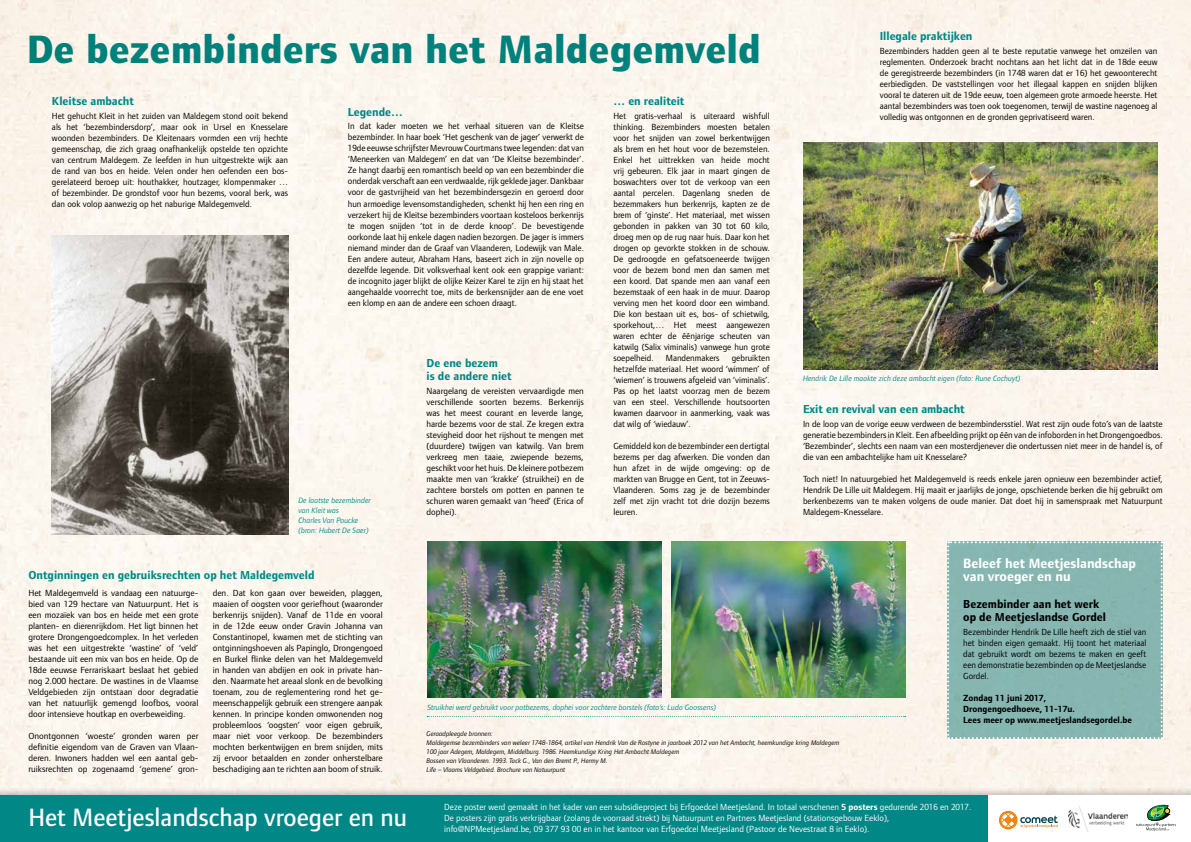
<style>
.page{position:relative;width:1191px;height:842px;background:#fff}
.page>*{position:absolute;margin:0;border:0;box-sizing:border-box;transform-origin:0 0}
.t1{font:800 41px "Foundry Form Sans";color:#008786}
.t2{font:500 26px "Foundry Form Sans";color:#fff}
.t3{font:700 14px/13px "Foundry Form Sans";color:#fff}
.t4{font:700 12px/13px "Foundry Form Sans";color:#008786}
.t5{font:700 12px/13px "Foundry Form Sans";color:#000}
.t6{font:9.2px/11px "Foundry Form Sans";color:#000;text-align:justify}
.t7{font:9.2px/11px "Foundry Form Sans";color:#fff}
.t8{font:700 9.2px/11px "Foundry Form Sans";color:#000}
.t9{font:italic 8px/10px "Foundry Form Sans";color:#008786}
.t10{font:italic 7px/8.8px "Foundry Form Sans";color:#000}
.s1{font-weight:700}
</style>
<div class="page">
<div style="left:0;top:0;width:1191px;height:786px;background:#fbf6ed"></div>
<svg style="left:427px;top:716px;width:478px;height:1px"></svg>
<div style="left:947px;top:541px;width:215px;height:198px;background:#87b6b1"></div>
<div style="left:0;top:786px;width:1191px;height:56px;background:#000;opacity:.23"></div>
<div style="left:0;top:795px;width:1191px;height:47px;background:#008786"></div>
<div style="left:988px;top:795px;width:203px;height:47px;background:#fff"></div>
<img style="left:1068px;top:806px;width:59px;height:26px">
<svg style="left:1136px;top:805px;width:40px;height:26px"></svg>
<svg style="left:1020px;top:815px;width:38px;height:13px"></svg>
<div style="left:999px;top:811px;width:18px;height:18px;background:#f08416;border-radius:50%"></div>
<svg style="left:1001px;top:813px;width:13px;height:14px"></svg>
<img style="left:427px;top:541px;width:234px;height:156px">
<img style="left:671px;top:541px;width:234px;height:156px">
<img style="left:52px;top:235px;width:236px;height:299px">
<img style="left:803px;top:142px;width:354px;height:227px">
<h1 class="t1" style="left:26px;top:26px;width:736px">De bezembinders van het Maldegemveld</h1>
<h3 class="t4" style="left:52px;top:95px;width:84px">Kleitse ambacht</h3>
<p class="t6" style="left:52px;top:110px;width:238px">Het gehucht Kleit in het zuiden van Maldegem stond ooit bekend als het ‘bezembindersdorp’, maar ook in Ursel en Knesselare woonden bezembinders. De Kleitenaars vormden een vrij hechte gemeenschap, die zich graag onafhankelijk opstelde ten opzichte van centrum Maldegem. Ze leefden in hun uitgestrekte wijk aan de rand van bos en heide. Velen onder hen oefenden een bos&shy;gerelateerd beroep uit: houthakker, houtzager, klompenmaker … of bezembinder. De grondstof voor hun bezems, vooral berk, was dan ook volop aanwezig op het naburige Maldegemveld.</p>
<h3 class="t4" style="left:348px;top:105px;width:57px">Legende…</h3>
<p class="t6" style="left:348px;top:121px;width:238px">In dat kader moeten we het verhaal situeren van de Kleitse bezembinder. In haar boek ‘Het geschenk van de jager’ verwerkt de 19de eeuwse schrijfster Mevrouw Courtmans twee legenden: dat van ‘Meneerken van Maldegem’ en dat van ‘De Kleitse bezembinder’.<br>Ze hangt daarbij een romantisch beeld op van een bezembinder die onderdak verschaft aan een verdwaalde, rijk geklede jager. Dankbaar voor de gastvrijheid van het bezembindersgezin en geroerd door hun armoedige levensomstandigheden, schenkt hij hen een ring en verzekert hij de Kleitse bezembinders voortaan kosteloos berkenrijs te mogen snijden ‘tot in de derde knoop’. De bevestigende oorkonde laat hij enkele dagen nadien bezorgen. De jager is immers niemand minder dan de Graaf van Vlaanderen, Lodewijk van Male.<br>Een andere auteur, Abraham Hans, baseert zich in zijn novelle op dezelfde legende. Dit volksverhaal kent ook een grappige variant: de incognito jager blijkt de olijke Keizer Karel te zijn en hij staat het aangehaalde voorrecht toe, mits de berkensnijder aan de ene voet een klomp en aan de andere een schoen draagt.</p>
<p class="t9" style="left:298px;top:495px;width:74px">De laatste bezembinder van Kleit was<br>Charles Van Poucke (bron: Hubert De Saer)</p>
<h3 class="t4" style="left:426px;top:357px;width:87px">De ene bezem<br>is de andere niet</h3>
<p class="t6" style="left:426px;top:385px;width:159px">Naargelang de vereisten vervaardigde men verschillende soorten bezems. Berkenrijs was het meest courant en leverde lange, harde bezems voor de stal. Ze kregen extra stevigheid door het rijshout te mengen met (duurdere) twijgen van katwilg. Van brem verkreeg men taaie, zwiepende bezems, geschikt voor het huis. De kleinere potbezem maakte men van ‘krakke’ (struikhei) en de zachtere borstels om potten en pannen te schuren waren gemaakt van ‘heed’ (Erica of dophei).</p>
<h3 class="t4" style="left:613px;top:95px;width:73px">… en realiteit</h3>
<p class="t6" style="left:613px;top:110px;width:158px">Het gratis-verhaal is uiteraard wishfull thinking. Bezembinders moesten betalen voor het snijden van zowel berkentwijgen als brem en het hout voor de bezemstelen.<br>Enkel het uittrekken van heide mocht vrij gebeuren. Elk jaar in maart gingen de boswachters over tot de verkoop van een aantal percelen. Dagenlang sneden de bezemmakers hun berkenrijs, kapten ze de brem of ‘ginste’. Het materiaal, met wissen gebonden in pakken van 30 tot 60 kilo, droeg men op de rug naar huis. Daar kon het drogen op gevorkte stokken in de schouw.<br>De gedroogde en gefatsoeneerde twijgen voor de bezem bond men dan samen met een koord. Dat spande men aan vanaf een bezemstaak of een haak in de muur. Daarop verving men het koord door een wimband.<br>Die kon bestaan uit es, bos- of schietwilg, sporkehout,… Het meest aangewezen waren echter de éénjarige scheuten van katwilg (Salix viminalis) vanwege hun grote soepelheid.</p>
<p class="t6" style="left:613px;top:352px;width:158px;text-indent:118px">gebruikten hetzelfde materiaal. Het woord ‘wimmen’ of ‘wiemen’ is trouwens afgeleid van ‘viminalis’.<br>Pas op het laatst voorzag men de bezem van een steel. Verschillende houtsoorten kwamen daarvoor in aanmerking, vaak was dat wilg of ‘wiedauw’.</p>
<p class="t6" style="left:613px;top:440px;width:158px">Gemiddeld kon de bezembinder een dertigtal bezems per dag afwerken. Die vonden dan hun afzet in de wijde omgeving: op de markten van Brugge en Gent, tot in Zeeuws-Vlaanderen. Soms zag je de bezembinder zelf met zijn vracht tot drie dozijn bezems leuren.</p>
<p class="t6" style="left:666px;top:352px;width:55px">Mandenmakers</p>
<h3 class="t4" style="left:879px;top:30px;width:94px">Illegale praktijken</h3>
<p class="t6" style="left:879px;top:46px;width:279px">Bezembinders hadden geen al te beste reputatie vanwege het omzeilen van reglementen. Onderzoek bracht nochtans aan het licht dat in de 18de eeuw de geregistreerde bezembinders (in 1748 waren dat er 16) het gewoonterecht eerbiedigden. De vaststellingen voor het illegaal kappen en snijden blijken vooral te dateren uit de 19de eeuw, toen algemeen grote armoede heerste. Het aantal bezembinders was toen ook toegenomen, terwijl de wastine nagenoeg al volledig was ontgonnen en de gronden geprivatiseerd waren.</p>
<p class="t9" style="left:803px;top:374px;width:219px">Hendrik De Lille maakte zich deze ambacht eigen (foto: Rune Cochuyt)</p>
<h3 class="t4" style="left:803px;top:403px;width:163px">Exit en revival van een ambacht</h3>
<p class="t6" style="left:803px;top:419px;width:361px">In de loop van de vorige eeuw verdween de bezembindersstiel. Wat rest zijn oude foto’s van de laatste generatie bezembinders in Kleit. Een afbeelding prijkt op één van de infoborden in het Drongengoedbos. ‘Bezembinder’, slechts een naam van een mosterdjenever die ondertussen niet meer in de handel is, of die van een ambachtelijke ham uit Knesselare?</p>
<p class="t6" style="left:803px;top:474px;width:361px">Toch niet! In natuurgebied het Maldegemveld is reeds enkele jaren opnieuw een bezembinder actief, Hendrik De Lille uit Maldegem. Hij maait er jaarlijks de jonge, opschietende berken die hij gebruikt om berkenbezems van te maken volgens de oude manier. Dat doet hij in samenspraak met Natuurpunt Maldegem-Knesselare.</p>
<h3 class="t4" style="left:28px;top:568px;width:288px">Ontginningen en gebruiksrechten op het Maldegemveld</h3>
<p class="t6" style="left:28px;top:587px;width:172px">Het Maldegemveld is vandaag een natuurge&shy;bied van 129 hectare van Natuurpunt. Het is een mozaïek van bos en heide met een grote planten- en dierenrijkdom. Het ligt binnen het grotere Drongengoedcomplex. In het verleden was het een uitgestrekte ‘wastine’ of ‘veld’ bestaande uit een mix van bos en heide. Op de 18de eeuwse Ferrariskaart beslaat het gebied nog 2.000 hectare. De wastines in de Vlaamse Veldgebieden zijn ontstaan door degradatie van het natuurlijk gemengd loofbos, vooral door intensieve houtkap en overbeweiding.</p>
<p class="t6" style="left:28px;top:730px;width:172px">Onontgonnen ‘woeste’ gronden waren per definitie eigendom van de Graven van Vlaan&shy;deren. Inwoners hadden wel een aantal geb&shy;ruiksrechten op zogenaamd ‘gemene’ gron-</p>
<p class="t6" style="left:213px;top:587px;width:172px">den. Dat kon gaan over beweiden, plaggen, maaien of oogsten voor geriefhout (waaronder berkenrijs snijden). Vanaf de 11de en vooral in de 12de eeuw onder Gravin Johanna van Constantinopel, kwamen met de stichting van ontginningshoeven als Papinglo, Drongengoed en Burkel flinke delen van het Maldegemveld in handen van abdijen en ook in private han&shy;den. Naarmate het areaal slonk en de bevolking toenam, zou de reglementering rond het ge&shy;meenschappelijk gebruik een strengere aanpak kennen. In principe konden omwonenden nog probleemloos ‘oogsten’ voor eigen gebruik, maar niet voor verkoop. De bezembinders mochten berkentwijgen en brem snijden, mits zij ervoor betaalden en zonder onherstelbare beschadiging aan te richten aan boom of struik.</p>
<h2 class="t2" style="left:28px;top:803px;width:380px">Het Meetjeslandschap vroeger en nu</h2>
<p class="t9" style="left:427px;top:702px;width:290px">Struikhei werd gebruikt voor potbezems, dophei voor zachtere borstels (foto’s: Ludo Goossens)</p>
<p class="t10" style="left:426px;top:730px;width:414px">Geraadpleegde bronnen:<br>Maldegemse bezembinders van weleer 1748-1864, artikel van Hendrik Van de Rostyne in jaarboek 2012 van het Ambacht, heemkundige kring Maldegem 100 jaar Adegem, Maldegem, Middelburg. 1986. Heemkundige Kring Het Ambacht Maldegem<br>Bossen van Vlaanderen. 1993. Tack G., Van den Bremt P., Hermy M.<br>Life – Vlaams Veldgebied. Brochure van Natuurpunt</p>
<h3 class="t3" style="left:963px;top:557px;width:174px">Beleef het Meetjeslandschap van vroeger en nu</h3>
<h3 class="t5" style="left:963px;top:598px;width:144px">Bezembinder aan het werk op de Meetjeslandse Gordel</h3>
<p class="t6" style="left:963px;top:626px;width:185px">Bezembinder Hendrik De Lille heeft zich de stiel van het binden eigen gemaakt. Hij toont het materiaal dat gebruikt wordt om bezems te maken en geeft een demonstratie bezembinden op de Meetjeslandse Gordel.</p>
<p class="t8" style="left:963px;top:692px;width:170px">Zondag 11 juni 2017,<br>Drongengoedhoeve, 11-17u.<br>Lees meer op www.meetjeslandsegordel.be</p>
<p class="t7" style="left:444px;top:801px;width:528px">Deze poster werd gemaakt in het kader van een subsidieproject bij Erfgoedcel Meetjesland. In totaal verschenen <span class="s1">5 posters</span> gedurende 2016 en 2017.<br>De posters zijn gratis verkrijgbaar (zolang de voorraad strekt) bij Natuurpunt en Partners Meetjesland (stationsgebouw Eeklo),</p>
<p class="t7" style="left:444px;top:823px;width:427px">info@NPMeetjesland.be, 09 377 93 00 en in het kantoor van Erfgoedcel Meetjesland (Pastoor de Nevestraat 8 in Eeklo).</p>
</div>
